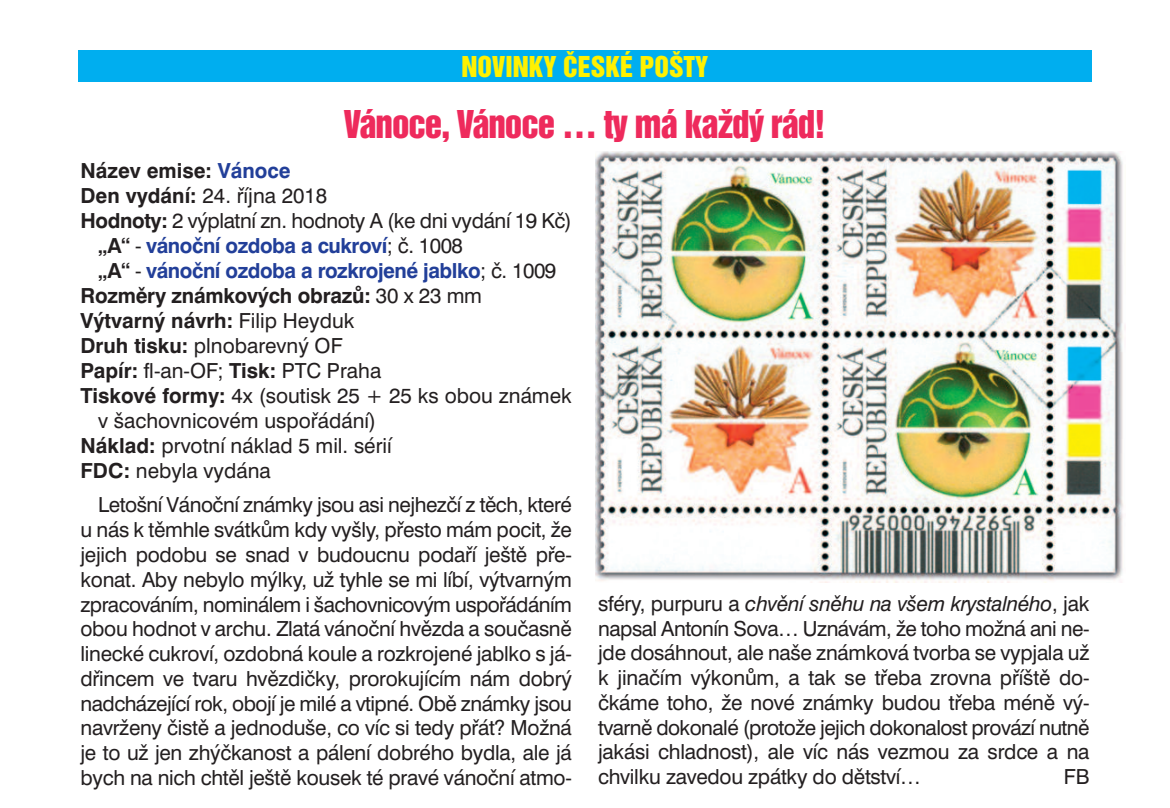
<style>
.page{position:relative;width:1170px;height:808px;background:#fff}
.page>*{position:absolute;margin:0;border:0;box-sizing:border-box;transform-origin:0 0}
.t1{font:35px "Switzerland Inserat";letter-spacing:-.03em;color:#ee2a5c}
.t2{font:26.25px "Switzerland Inserat";color:#fff101}
.t3{font:20.75px/24.8px "Swiss 721 BTCE";letter-spacing:-.015em;color:#231f20;text-align:justify}
.t4{font:700 20.75px "Swiss 721 BTCE";color:#231f20}
.t5{font:700 20.75px "Swiss 721 BTCE";letter-spacing:-.025em;color:#223f99}
.s1{color:#223f99}
.s2{font-weight:700}
.s3{color:#231f20}
.s4{font-weight:400;color:#231f20}
.s5{font-weight:400}
.s6{font-style:italic}
</style>
<div class="page">
<div style="left:78px;top:50px;width:1013px;height:31px;background:#00aeef"></div>
<img style="left:595px;top:151px;width:528px;height:431px">
<p class="t2" style="left:461px;top:52px;width:248px">NOVINKY ČESKÉ POŠTY</p>
<h1 class="t1" style="left:344px;top:105px;width:483px">Vánoce, Vánoce … ty má každý rád!</h1>
<p class="t4" style="left:80px;top:163px;width:212px">Název emise: <span class="s1">Vánoce</span></p>
<p class="t3" style="left:80px;top:185px;width:248px"><span class="s2">Den vydání:</span> 24. října 2018</p>
<p class="t3" style="left:80px;top:210px;width:493px"><span class="s2">Hodnoty:</span> 2 výplatní zn. hodnoty A (ke dni vydání 19 Kč)</p>
<p class="t5" style="left:98px;top:238px;width:366px"><span class="s3">„A“</span> <span class="s4">-</span> vánoční ozdoba a cukroví<span class="s4">; č. 1008</span></p>
<p class="t5" style="left:98px;top:263px;width:459px"><span class="s3">„A“</span> <span class="s4">-</span> vánoční ozdoba a rozkrojené jablko<span class="s4">; č. 1009</span></p>
<p class="t4" style="left:80px;top:288px;width:403px">Rozměry známkových obrazů: <span class="s5">30 x 23 mm</span></p>
<p class="t4" style="left:80px;top:313px;width:275px">Výtvarný návrh: <span class="s5">Filip Heyduk</span></p>
<p class="t3" style="left:80px;top:335px;width:264px"><span class="s2">Druh tisku:</span> plnobarevný OF</p>
<p class="t3" style="left:80px;top:360px;width:302px"><span class="s2">Papír:</span> fl-an-OF; <span class="s2">Tisk:</span> PTC Praha</p>
<p class="t3" style="left:80px;top:385px;width:493px"><span class="s2">Tiskové formy:</span> 4x (soutisk 25 + 25 ks obou známek</p>
<p class="t3" style="left:98px;top:410px;width:279px">v šachovnicovém uspořádání)</p>
<p class="t3" style="left:80px;top:435px;width:313px"><span class="s2">Náklad:</span> prvotní náklad 5 mil. sérií</p>
<p class="t3" style="left:80px;top:460px;width:192px"><span class="s2">FDC:</span> nebyla vydána</p>
<p class="t3" style="left:80px;top:494px;width:493px;text-indent:18px">Letošní Vánoční známky jsou asi nejhezčí z těch, které u nás k těmhle svátkům kdy vyšly, přesto mám pocit, že jejich podobu se snad v budoucnu podaří ještě pře&shy;konat. Aby nebylo mýlky, už tyhle se mi líbí, výtvarným zpracováním, nominálem i šachovnicovým uspořádáním obou hodnot v archu. Zlatá vánoční hvězda a současně linecké cukroví, ozdobná koule a rozkrojené jablko s já&shy;dřincem ve tvaru hvězdičky, prorokujícím nám dobrý nadcházející rok, obojí je milé a vtipné. Obě známky jsou navrženy čistě a jednoduše, co víc si tedy přát? Možná je to už jen zhýčkanost a pálení dobrého bydla, ale já bych na nich chtěl ještě kousek té pravé vánoční atmo-</p>
<p class="t3" style="left:598px;top:593px;width:493px">sféry, purpuru a <span class="s6">chvění sněhu na všem krystalného</span>, jak napsal Antonín Sova… Uznávám, že toho možná ani ne&shy;jde dosáhnout, ale naše známková tvorba se vypjala už k jinačím výkonům, a tak se třeba zrovna příště do&shy;čkáme toho, že nové známky budou třeba méně vý&shy;tvarně dokonalé (protože jejich dokonalost provází nutně jakási chladnost), ale víc nás vezmou za srdce a na chvilku zavedou zpátky do dětství…</p>
<p class="t3" style="left:1063px;top:766px;width:27px">FB</p>
</div>
